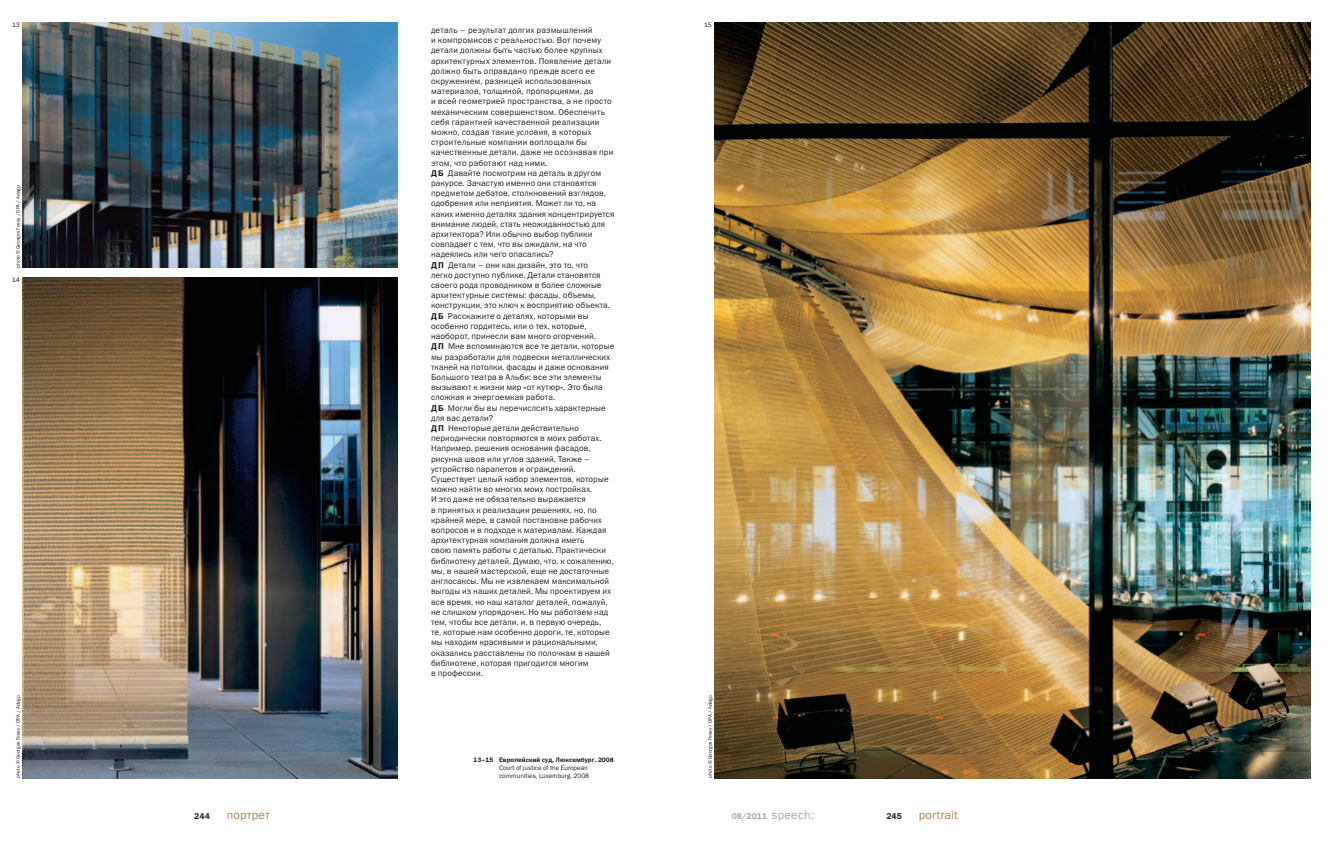
<style>
.page{position:relative;width:1333px;height:851px;background:#fff}
.page>*{position:absolute;margin:0;border:0;box-sizing:border-box;transform-origin:0 0}
.t1{font:12px "Franklin Gothic Book ITC";letter-spacing:.01em;color:#ac8050}
.t2{font:8.5px/10.2px "Franklin Gothic Book ITC";letter-spacing:.01em;color:#231f20}
.t3{font:8.5px "Franklin Gothic Demi ITC";color:#a8a9ad}
.t4{font:8.5px "Franklin Gothic Demi ITC";color:#231f20}
.t5{font:6.5px/7.8px "Franklin Gothic Book ITC";color:#231f20}
.t6{font:6.5px "Franklin Gothic Demi ITC";color:#231f20}
.t7{font:5px "Franklin Gothic Book ITC";color:#231f20}
.s1{font-family:"Franklin Gothic Demi ITC"}
.s2{font-family:"Franklin Gothic Book ITC";font-size:12px}
</style>
<div class="page">
<img style="left:714px;top:23px;width:596px;height:755px">
<img style="left:23px;top:23px;width:374px;height:244px">
<img style="left:23px;top:278px;width:374px;height:499px">
<p class="t5" style="left:12px;top:21px;width:9px">13</p>
<p class="t7" style="left:15px;top:267px;width:84px;rotate:-90deg">photo © Georges Fessy / DPA / Adagp</p>
<p class="t5" style="left:12px;top:276px;width:9px">14</p>
<p class="t7" style="left:15px;top:778px;width:84px;rotate:-90deg">photo © Georges Fessy / DPA / Adagp</p>
<p class="t2" style="left:431px;top:25px;width:185px">деталь – результат долгих размышлений<br>и компромисов с реальностью. Вот почему детали должны быть частью более крупных архитектурных элементов. Появление детали должно быть оправдано прежде всего ее окружением, разницей использованных материалов, толщиной, пропорциями, да<br>и всей геометрией пространства, а не просто механическим совершенством. Обеспечить себя гарантией качественной реализации можно, создав такие условия, в которых строительные компании воплощали бы качественные детали, даже не осознавая при этом, что работают над ними.<br><span class="s1">ДБ</span> Давайте посмотрим на деталь в другом ракурсе. Зачастую именно они становятся предметом дебатов, столкновений взглядов, одобрения или неприятия. Может ли то, на каких именно деталях здания концентрируется внимание людей, стать неожиданностью для архитектора? Или обычно выбор публики совпадает с тем, что вы ожидали, на что надеялись или чего опасались?<br><span class="s1">ДП</span> Детали – они как дизайн, это то, что<br>легко доступно публике. Детали становятся своего рода проводником в более сложные архитектурные системы: фасады, объемы, конструкции, это ключ к восприятию объекта.<br><span class="s1">ДБ</span> Расскажите о деталях, которыми вы особенно гордитесь, или о тех, которые, наоборот, принесли вам много огорчений.<br><span class="s1">ДП</span> Мне вспоминаются все те детали, которые мы разработали для подвески металлических тканей на потолки, фасады и даже основания Большого театра в Альби: все эти элементы вызывают к жизни мир «от кутюр». Это была сложная и энергоемкая работа.<br><span class="s1">ДБ</span> Могли бы вы перечислсить характерные для вас детали?<br><span class="s1">ДП</span> Некоторые детали действительно периодически повторяются в моих работах.<br>Например, решения основания фасадов, рисунка швов или углов зданий. Также – устройство парапетов и ограждений.<br>Существует целый набор элементов, которые можно найти во многих моих постройках.<br>И это даже не обязательно выражается<br>в принятых к реализации решениях, но, по крайней мере, в самой постановке рабочих вопросов и в подходе к материалам. Каждая архитектурная компания должна иметь<br>свою память работы с деталью. Практически библиотеку деталей. Думаю, что, к сожалению, мы, в нашей мастерской, еще не достаточные англосаксы. Мы не извлекаем максимальной выгоды из наших деталей. Мы проектируем их все время, но наш каталог деталей, пожалуй, не слишком упорядочен. Но мы работаем над тем, чтобы все детали, и, в первую очередь,<br>те, которые нам особенно дороги, те, которые мы находим красивыми и рациональными, оказались расставлены по полочкам в нашей библиотеке, которая пригодится многим<br>в профессии.</p>
<p class="t6" style="left:473px;top:756px;width:142px">13–15 Европейский суд, Люксембург. 2008</p>
<p class="t5" style="left:499px;top:763px;width:91px">Court of justice of the European communities, Luxemburg. 2008</p>
<p class="t5" style="left:704px;top:21px;width:9px">15</p>
<p class="t7" style="left:707px;top:778px;width:84px;rotate:-90deg">photo © Georges Fessy / DPA / Adagp</p>
<p class="t4" style="left:194px;top:810px;width:17px">244</p>
<h1 class="t1" style="left:227px;top:806px;width:44px">портрет</h1>
<p class="t4" style="left:886px;top:810px;width:17px">245</p>
<h1 class="t1" style="left:918px;top:806px;width:41px">portrait</h1>
<p class="t3" style="left:731px;top:810px;width:84px">08/2011 <span class="s2">speech:</span></p>
</div>
